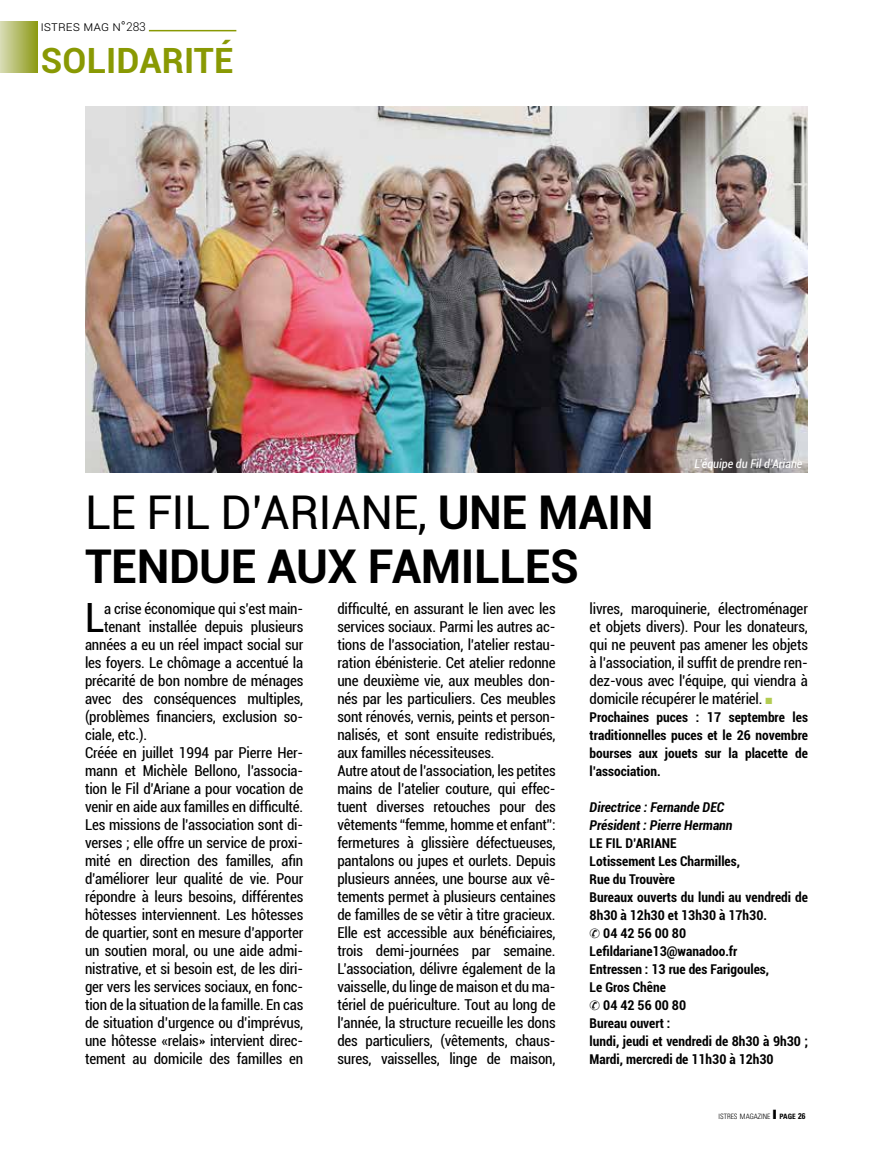
<style>
.page{position:relative;width:893px;height:1149px;background:#fff}
.page>*{position:absolute;margin:0;border:0;box-sizing:border-box;transform-origin:0 0}
.t1{font:700 46.5px/54px "Roboto";letter-spacing:-.01em;color:#000}
.t2{font:condensed 40.35px "Roboto";color:#000}
.t3{font:700 34.8px "Roboto";letter-spacing:.005em;color:#899903}
.t4{font:condensed 15px/18px "Roboto";letter-spacing:-.01em;color:#000}
.t5{font:700 condensed 13.5px/18px "Roboto";color:#000;text-align:justify}
.t6{font:italic 700 condensed 13.5px/18px "Roboto";color:#000}
.t7{font:300 13.5px "Roboto";color:#000}
.t8{font:italic condensed 12px "Roboto";color:#fff}
.t9{font:300 condensed 7.35px "Univers";color:#000}
.s1{font-size:12px}
.s2{font-weight:400}
.s3{color:#b3cc52}
.s4{font-weight:700}
.s5{font-weight:700;font-size:8.25px}
</style>
<div class="page">
<img style="left:85px;top:106px;width:723px;height:366px">
<div style="left:0;top:21px;width:38px;height:51px;background:linear-gradient(to right,#d8dcb7,#8e9b17)"></div>
<hr style="left:149px;top:30px;width:87px;height:1px;background:#899903">
<p class="t7" style="left:41px;top:17px;width:107px">istres mag n°<span class="s1">283</span></p>
<h3 class="t3" style="left:41px;top:36px;width:194px">SOLIDARITÉ</h3>
<h1 class="t1" style="left:85px;top:483px;width:570px"><span class="s2">LE FIL D’ARIANE,</span> UNE MAIN<br>TENDUE AUX FAMILLES</h1>
<p class="t8" style="left:694px;top:455px;width:109px">L’équipe du Fil d’Ariane</p>
<h2 class="t2" style="left:85px;top:589px;width:21px">L</h2>
<p class="t4" style="left:104px;top:599px;width:201px">a crise économique qui s’est main-</p>
<p class="t4" style="left:104px;top:617px;width:201px">tenant installée depuis plusieurs</p>
<p class="t4" style="left:85px;top:635px;width:220px">années a eu un réel impact social sur</p>
<p class="t4" style="left:85px;top:653px;width:220px">les foyers. Le chômage a accentué la</p>
<p class="t4" style="left:85px;top:671px;width:220px">précarité de bon nombre de ménages</p>
<p class="t4" style="left:85px;top:689px;width:220px">avec des conséquences multiples,</p>
<p class="t4" style="left:85px;top:707px;width:220px">(problèmes financiers, exclusion so-</p>
<p class="t4" style="left:85px;top:725px;width:63px">ciale, etc.).</p>
<p class="t4" style="left:85px;top:743px;width:220px">Créée en juillet 1994 par Pierre Her-</p>
<p class="t4" style="left:85px;top:761px;width:220px">mann et Michèle Bellono, l’associa-</p>
<p class="t4" style="left:85px;top:779px;width:220px">tion le Fil d’Ariane a pour vocation de</p>
<p class="t4" style="left:85px;top:797px;width:220px">venir en aide aux familles en difficulté.</p>
<p class="t4" style="left:85px;top:815px;width:220px">Les missions de l’association sont di-</p>
<p class="t4" style="left:85px;top:833px;width:220px">verses ; elle offre un service de proxi-</p>
<p class="t4" style="left:85px;top:851px;width:220px">mité en direction des familles, afin</p>
<p class="t4" style="left:85px;top:869px;width:220px">d’améliorer leur qualité de vie. Pour</p>
<p class="t4" style="left:85px;top:887px;width:220px">répondre à leurs besoins, différentes</p>
<p class="t4" style="left:85px;top:905px;width:220px">hôtesses interviennent. Les hôtesses</p>
<p class="t4" style="left:85px;top:923px;width:220px">de quartier, sont en mesure d’apporter</p>
<p class="t4" style="left:85px;top:941px;width:220px">un soutien moral, ou une aide admi-</p>
<p class="t4" style="left:85px;top:959px;width:220px">nistrative, et si besoin est, de les diri-</p>
<p class="t4" style="left:85px;top:977px;width:220px">ger vers les services sociaux, en fonc-</p>
<p class="t4" style="left:85px;top:995px;width:220px">tion de la situation de la famille. En cas</p>
<p class="t4" style="left:85px;top:1013px;width:220px">de situation d’urgence ou d’imprévus,</p>
<p class="t4" style="left:85px;top:1031px;width:220px">une hôtesse «relais» intervient direc-</p>
<p class="t4" style="left:85px;top:1049px;width:220px">tement au domicile des familles en</p>
<p class="t4" style="left:337px;top:599px;width:220px">difficulté, en assurant le lien avec les services sociaux. Parmi les autres ac&shy;tions de l’association, l’atelier restau&shy;ration ébénisterie. Cet atelier redonne une deuxième vie, aux meubles don&shy;nés par les particuliers. Ces meubles sont rénovés, vernis, peints et person&shy;nalisés, et sont ensuite redistribués, aux familles nécessiteuses.<br>Autre atout de l’association, les petites mains de l’atelier couture, qui effec&shy;tuent diverses retouches pour des vêtements “femme, homme et enfant”: fermetures à glissière défectueuses, pantalons ou jupes et ourlets. Depuis plusieurs années, une bourse aux vê&shy;tements permet à plusieurs centaines de familles de se vêtir à titre gracieux.<br>Elle est accessible aux bénéficiaires, trois demi-journées par semaine.<br>L’association, délivre également de la vaisselle, du linge de maison et du ma&shy;tériel de puériculture. Tout au long de l’année, la structure recueille les dons des particuliers, (vêtements, chaus&shy;sures, vaisselles, linge de maison,</p>
<p class="t4" style="left:590px;top:599px;width:220px;text-align:justify">livres, maroquinerie, électroménager et objets divers). Pour les donateurs, qui ne peuvent pas amener les objets à l’association, il suffit de prendre ren&shy;dez-vous avec l’équipe, qui viendra à domicile récupérer le matériel. <span class="s3">■</span></p>
<p class="t5" style="left:590px;top:707px;width:220px">Prochaines puces : 17 septembre les traditionnelles puces et le 26 novembre bourses aux jouets sur la placette de l’association.</p>
<p class="t6" style="left:590px;top:797px;width:144px">Directrice : Fernande DEC<br>Président : Pierre Hermann</p>
<p class="t5" style="left:590px;top:833px;width:220px;text-align:left">LE FIL D’ARIANE<br>Lotissement Les Charmilles,<br>Rue du Trouvère<br>Bureaux ouverts du lundi au vendredi de<br>8h30 à 12h30 et 13h30 à 17h30.<br>✆ 04 42 56 00 80<br>Lefildariane13@wanadoo.fr<br>Entressen : 13 rue des Farigoules,<br>Le Gros Chêne<br>✆ 04 42 56 00 80<br>Bureau ouvert :<br>lundi, jeudi et vendredi de 8h30 à 9h30 ;<br>Mardi, mercredi de 11h30 à 12h30</p>
<p class="t9" style="left:718px;top:1111px;width:89px">ISTRES MAGAZINE ❙ <span class="s4">page</span> <span class="s5">26</span></p>
</div>
